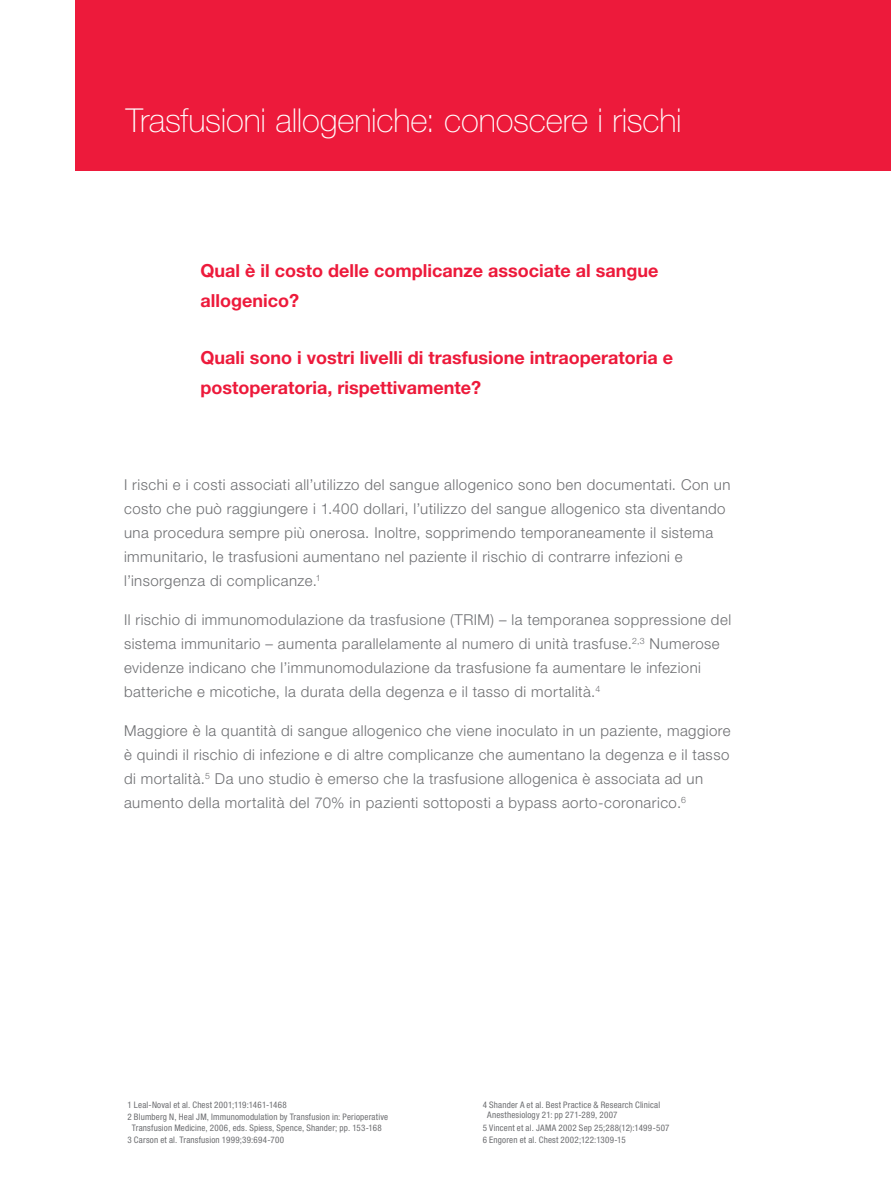
<style>
.page{position:relative;width:891px;height:1188px;background:#fff}
.page>*{position:absolute;margin:0;border:0;box-sizing:border-box;transform-origin:0 0}
.t1{font:100 33px "Helvetica Neue LT Std";letter-spacing:-.005em;color:#fff}
.t2{font:700 18px/30px "Helvetica Neue LT Std";color:#ed1a3b}
.t3{font:300 15px/24px "Helvetica Neue LT Std";letter-spacing:.03em;color:#6d6e71}
.t4{font:condensed 9px/12.3px "Helvetica Neue LT Std";letter-spacing:.02em;color:#6d6e71}
</style>
<div class="page">
<div style="left:75px;top:0;width:816px;height:171px;background:#ed1a3b"></div>
<h1 class="t1" style="left:126px;top:101px;width:557px">Trasfusioni allogeniche: conoscere i rischi</h1>
<p class="t2" style="left:201px;top:255px;width:459px">Qual è il costo delle complicanze associate al sangue allogenico?</p>
<p class="t2" style="left:201px;top:342px;width:474px">Quali sono i vostri livelli di trasfusione intraoperatoria e postoperatoria, rispettivamente?</p>
<p class="t3" style="left:124px;top:472px;width:608px">I rischi e i costi associati all’utilizzo del sangue allogenico sono ben documentati. Con un costo che può raggiungere i 1.400 dollari, l’utilizzo del sangue allogenico sta diventando una procedura sempre più onerosa. Inoltre, sopprimendo temporaneamente il sistema immunitario, le trasfusioni aumentano nel paziente il rischio di contrarre infezioni e l’insorgenza di complicanze.<sup>1</sup></p>
<p class="t3" style="left:124px;top:607px;width:609px">Il rischio di immunomodulazione da trasfusione (TRIM) – la temporanea soppressione del sistema immunitario – aumenta parallelamente al numero di unità trasfuse.<sup>2,3</sup> Numerose evidenze indicano che l’immunomodulazione da trasfusione fa aumentare le infezioni batteriche e micotiche, la durata della degenza e il tasso di mortalità.<sup>4</sup></p>
<p class="t3" style="left:124px;top:718px;width:608px">Maggiore è la quantità di sangue allogenico che viene inoculato in un paziente, maggiore è quindi il rischio di infezione e di altre complicanze che aumentano la degenza e il tasso di mortalità.<sup>5</sup> Da uno studio è emerso che la trasfusione allogenica è associata ad un aumento della mortalità del 70% in pazienti sottoposti a bypass aorto-coronarico.<sup>6</sup></p>
<p class="t4" style="left:127px;top:1098px;width:262px">1 Leal-Noval et al. Chest 2001;119:1461-1468<br>2 Blumberg N, Heal JM, Immunomodulation by Transfusion in: Perioperative</p>
<p class="t4" style="left:127px;top:1121px;width:256px;text-indent:4px">Transfusion Medicine, 2006, eds. Spiess, Spence, Shander; pp. 153-168<br>3 Carson et al. Transfusion 1999;39:694-700</p>
<p class="t4" style="left:487px;top:1099px;width:174px;line-height:10.8px;text-indent:-4px">4 Shander A et al. Best Practice &amp; Research Clinical<br>Anesthesiology 21: pp 271-289, 2007</p>
<p class="t4" style="left:483px;top:1121px;width:188px">5 Vincent et al. JAMA 2002 Sep 25;288(12):1499-507<br>6 Engoren et al. Chest 2002;122:1309-15</p>
</div>
